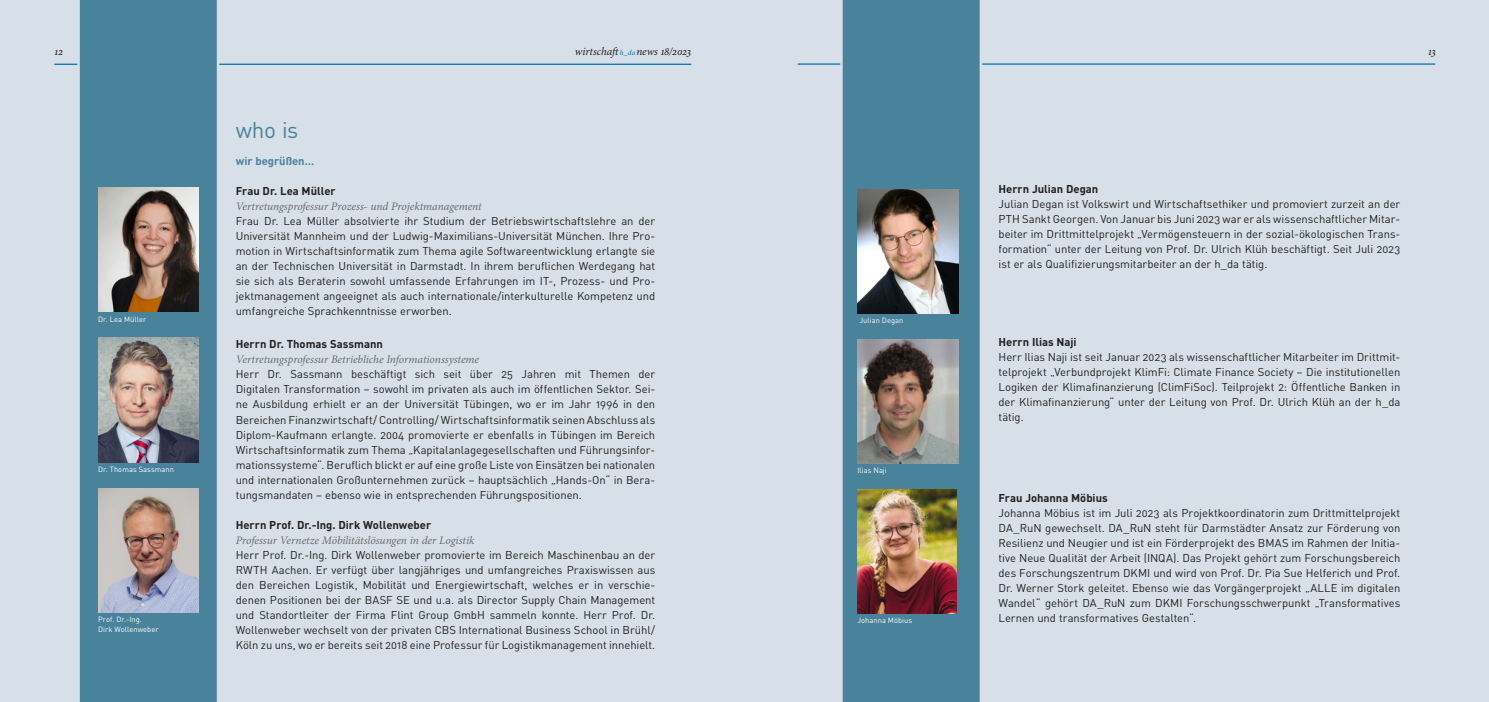
<style>
.page{position:relative;width:1489px;height:702px;background:#fff}
.page>*{position:absolute;margin:0;border:0;box-sizing:border-box;transform-origin:0 0}
.Überschrift_18_20{font:22.5px "DINOT";color:#48829b}
._0_Fließtext_Blocksa{font:italic 11.5px "Minion Pro";letter-spacing:-.005em;color:#6b6b6e}
._0_Fließtext_Blocksa-2{font:11.25px/15px "DINOT";letter-spacing:-.005em;color:#231f20;text-align:justify}
._0_Fließtext_Blocksa-3{font:700 11.25px "DINOT";letter-spacing:-.005em;color:#231f20}
.t1{font:italic 11.25px "Minion Pro";letter-spacing:-.005em;color:#231f20}
._0_Unterüberschrift{font:700 11.25px "DINOT";color:#48829b}
._0_Legende_Regular{font:7.5px/10px "DINOT";letter-spacing:.005em;color:#fff}
.s1{font-size:7.5px;color:#0071a9}
</style>
<div class="page">
<div style="left:0;top:0;width:1488px;height:702px;background:#d7e0e8"></div>
<hr style="left:54px;top:64px;width:637px;height:1px;background:#0071a9">
<hr style="left:797px;top:63px;width:637px;height:2px;background:#0071a9">
<svg style="left:77px;top:0;width:142px;height:702px;background:#50879f"></svg>
<img style="left:98px;top:188px;width:101px;height:124px">
<img style="left:98px;top:338px;width:101px;height:124px">
<img style="left:98px;top:488px;width:101px;height:124px">
<svg style="left:840px;top:0;width:142px;height:702px;background:#50879e"></svg>
<img style="left:857px;top:189px;width:101px;height:124px">
<img style="left:857px;top:339px;width:101px;height:124px">
<img style="left:857px;top:490px;width:99px;height:123px">
<p class="t1" style="left:54px;top:44px;width:10px">12</p>
<p class="t1" style="left:574px;top:43px;width:118px">wirtschaft<span class="s1">h_da</span>news 18/2023</p>
<p class="t1" style="left:1428px;top:44px;width:9px">13</p>
<p class="Überschrift_18_20" style="left:236px;top:114px;width:64px">who is</p>
<p class="_0_Legende_Regular" style="left:98px;top:314px;width:50px">Dr. Lea Müller</p>
<p class="_0_Legende_Regular" style="left:98px;top:464px;width:77px">Dr. Thomas Sassmann</p>
<p class="_0_Legende_Regular" style="left:98px;top:614px;width:62px">Prof. Dr.-Ing.<br>Dirk Wollenweber</p>
<p class="_0_Unterüberschrift" style="left:236px;top:153px;width:80px">wir begrüßen…</p>
<p class="_0_Fließtext_Blocksa-3" style="left:236px;top:183px;width:101px">Frau Dr. Lea Müller</p>
<p class="_0_Fließtext_Blocksa" style="left:236px;top:198px;width:247px">Vertretungsprofessur Prozess- und Projektmanagement</p>
<p class="_0_Fließtext_Blocksa-2" style="left:236px;top:212px;width:421px">Frau Dr. Lea Müller absolvierte ihr Studium der Betriebswirtschaftslehre an der Universität Mannheim und der Ludwig-Maximilians-Universität München. Ihre Pro&shy;motion in Wirtschaftsinformatik zum Thema agile Softwareentwicklung erlangte sie an der Technischen Universität in Darmstadt. In ihrem beruflichen Werdegang hat sie sich als Beraterin sowohl umfassende Erfahrungen im IT-, Prozess- und Pro&shy;jektmanagement angeeignet als auch internationale/interkulturelle Kompetenz und umfangreiche Sprachkenntnisse erworben.</p>
<p class="_0_Fließtext_Blocksa-3" style="left:236px;top:337px;width:149px">Herrn Dr. Thomas Sassmann</p>
<p class="_0_Fließtext_Blocksa" style="left:236px;top:352px;width:245px">Vertretungsprofessur Betriebliche Informationssysteme</p>
<p class="_0_Fließtext_Blocksa-2" style="left:236px;top:366px;width:421px">Herr Dr. Sassmann beschäftigt sich seit über 25 Jahren mit Themen der Digitalen Transformation – sowohl im privaten als auch im öffentlichen Sektor. Sei&shy;ne Ausbildung erhielt er an der Universität Tübingen, wo er im Jahr 1996 in den Bereichen Finanzwirtschaft/ Controlling/ Wirtschaftsinformatik seinen Abschluss als Diplom-Kaufmann erlangte. 2004 promovierte er ebenfalls in Tübingen im Bereich Wirtschaftsinformatik zum Thema „Kapitalanlagegesellschaften und Führungsinfor&shy;mationssysteme“. Beruflich blickt er auf eine große Liste von Einsätzen bei nationalen und internationalen Großunternehmen zurück – hauptsächlich „Hands-On“ in Bera&shy;tungsmandaten – ebenso wie in entsprechenden Führungspositionen.</p>
<p class="_0_Fließtext_Blocksa-3" style="left:236px;top:517px;width:197px">Herrn Prof. Dr.-Ing. Dirk Wollenweber</p>
<p class="_0_Fließtext_Blocksa" style="left:236px;top:532px;width:240px">Professur Vernetze Möbilitätslösungen in der Logistik</p>
<p class="_0_Fließtext_Blocksa-2" style="left:236px;top:546px;width:421px">Herr Prof. Dr.-Ing. Dirk Wollenweber promovierte im Bereich Maschinenbau an der RWTH Aachen. Er verfügt über langjähriges und umfangreiches Praxiswissen aus den Bereichen Logistik, Mobilität und Energiewirtschaft, welches er in verschie&shy;denen Positionen bei der BASF SE und u.a. als Director Supply Chain Management und Standortleiter der Firma Flint Group GmbH sammeln konnte. Herr Prof. Dr.<br>Wollenweber wechselt von der privaten CBS International Business School in Brühl/ Köln zu uns, wo er bereits seit 2018 eine Professur für Logistikmanagement innehielt.</p>
<p class="_0_Legende_Regular" style="left:859px;top:315px;width:45px">Julian Degan</p>
<p class="_0_Legende_Regular" style="left:857px;top:465px;width:31px">Ilias Naji</p>
<p class="_0_Legende_Regular" style="left:857px;top:615px;width:56px">Johanna Möbius</p>
<p class="_0_Fließtext_Blocksa-3" style="left:998px;top:181px;width:101px">Herrn Julian Degan</p>
<p class="_0_Fließtext_Blocksa-2" style="left:998px;top:196px;width:403px">Julian Degan ist Volkswirt und Wirtschaftsethiker und promoviert zurzeit an der PTH Sankt Georgen. Von Januar bis Juni 2023 war er als wissenschaftlicher Mitar&shy;beiter im Drittmittelprojekt „Vermögensteuern in der sozial-ökologischen Trans&shy;formation“ unter der Leitung von Prof. Dr. Ulrich Klüh beschäftigt. Seit Juli 2023 ist er als Qualifizierungsmitarbeiter an der h_da tätig.</p>
<p class="_0_Fließtext_Blocksa-3" style="left:998px;top:334px;width:80px">Herrn Ilias Naji</p>
<p class="_0_Fließtext_Blocksa-2" style="left:998px;top:349px;width:403px">Herr Ilias Naji ist seit Januar 2023 als wissenschaftlicher Mitarbeiter im Drittmit&shy;telprojekt „Verbundprojekt KlimFi: Climate Finance Society – Die institutionellen Logiken der Klimafinanzierung (ClimFiSoc). Teilprojekt 2: Öffentliche Banken in der Klimafinanzierung“ unter der Leitung von Prof. Dr. Ulrich Klüh an der h_da tätig.</p>
<p class="_0_Fließtext_Blocksa-3" style="left:998px;top:490px;width:111px">Frau Johanna Möbius</p>
<p class="_0_Fließtext_Blocksa-2" style="left:998px;top:505px;width:403px">Johanna Möbius ist im Juli 2023 als Projektkoordinatorin zum Drittmittelprojekt DA_RuN gewechselt. DA_RuN steht für Darmstädter Ansatz zur Förderung von Resilienz und Neugier und ist ein Förderprojekt des BMAS im Rahmen der Initia&shy;tive Neue Qualität der Arbeit (INQA). Das Projekt gehört zum Forschungsbereich des Forschungszentrum DKMI und wird von Prof. Dr. Pia Sue Helferich und Prof.<br>Dr. Werner Stork geleitet. Ebenso wie das Vorgängerprojekt „ALLE im digitalen Wandel“ gehört DA_RuN zum DKMI Forschungsschwerpunkt „Transformatives Lernen und transformatives Gestalten“.</p>
</div>
